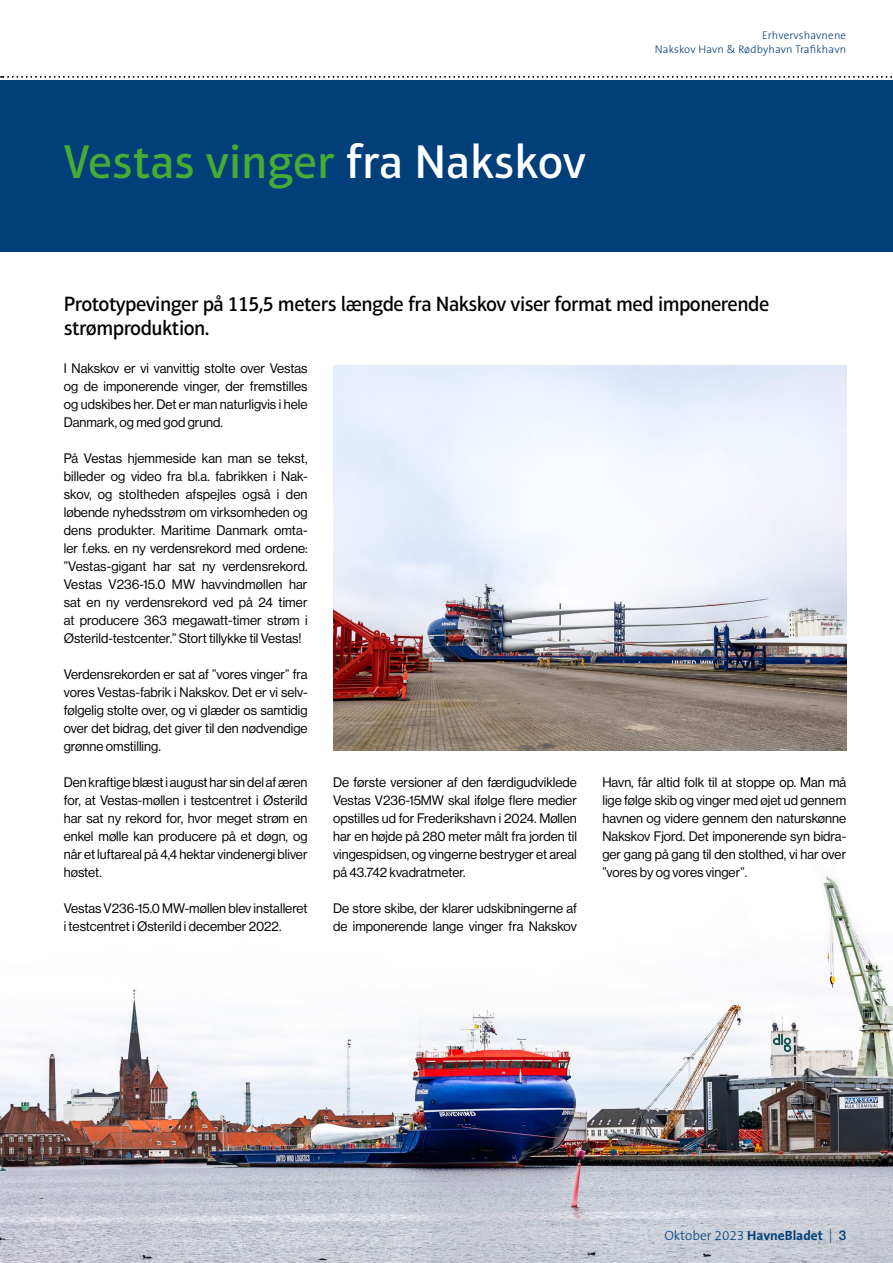
<style>
.page{position:relative;width:893px;height:1263px;background:#fff}
.page>*{position:absolute;margin:0;border:0;box-sizing:border-box;transform-origin:0 0}
.Rubrik_-_HavneBladet{font:500 48px "Aptifer Sans LTW01";color:#45ac34}
.Manchet_-_HavneBladet{font:500 21px/24px "Aptifer Sans LTW01";letter-spacing:-.025em;color:#000}
.Brød_-_Havnebladet{font:13.5px/18px "N Haas Grotesk DS Pro 55 Rg";color:#000;text-align:justify}
.t1{font:300 13.5px "The Sans OT3";color:#003f79}
.t2{font:300 11.1px/13.2px "The Sans OT3";letter-spacing:.015em;color:#003f79;text-align:right}
.s1{color:#fff}
.s2{font-family:"The Sans OT7";font-weight:700}
.s3{font-family:"Helvetica Neue LT Std"}
.s4{font-family:"Helvetica Neue LT Std";font-weight:500}
</style>
<div class="page">
<div style="left:0;top:80px;width:893px;height:172px;background:#003f79"></div>
<img style="left:0;top:365px;width:893px;height:898px">
<svg style="left:1px;top:76px;width:891px;height:2px"></svg>
<img style="left:333px;top:366px;width:513px;height:384px">
<p class="Rubrik_-_HavneBladet" style="left:64px;top:134px;width:524px">Vestas vinger <span class="s1">fra Nakskov</span></p>
<p class="t2" style="left:655px;top:29px;width:193px">Erhvervshavnene<br>Nakskov Havn &amp; Rødbyhavn Trafikhavn</p>
<p class="Manchet_-_HavneBladet" style="left:64px;top:292px;width:707px">Prototypevinger på 115,5 meters længde fra Nakskov viser format med imponerende strømproduktion.</p>
<p class="Brød_-_Havnebladet" style="left:64px;top:359px;width:245px">I Nakskov er vi vanvittig stolte over Vestas og de imponerende vinger, der fremstilles og udskibes her. Det er man naturligvis i hele Danmark, og med god grund.</p>
<p class="Brød_-_Havnebladet" style="left:64px;top:449px;width:245px">På Vestas hjemmeside kan man se tekst, billeder og video fra bl.a. fabrikken i Nak&shy;skov, og stoltheden afspejles også i den løbende nyhedsstrøm om virksomheden og dens produkter. Maritime Danmark omta&shy;ler f.eks. en ny verdensrekord med ordene: ”Vestas-gigant har sat ny verdensrekord.<br>Vestas V236-15.0 MW havvindmøllen har sat en ny verdensrekord ved på 24 timer at producere 363 megawatt-timer strøm i Østerild-testcenter.” Stort tillykke til Vestas!</p>
<p class="Brød_-_Havnebladet" style="left:64px;top:665px;width:245px">Verdensrekorden er sat af ”vores vinger” fra vores Vestas-fabrik i Nakskov. Det er vi selv&shy;følgelig stolte over, og vi glæder os samtidig over det bidrag, det giver til den nødvendige grønne omstilling.</p>
<p class="Brød_-_Havnebladet" style="left:64px;top:773px;width:245px">Den kraftige blæst i august har sin del af æren for, at Vestas-møllen i testcentret i Østerild har sat ny rekord for, hvor meget strøm en enkel mølle kan producere på et døgn, og når et luftareal på 4,4 hektar vindenergi bliver høstet.</p>
<p class="Brød_-_Havnebladet" style="left:64px;top:899px;width:245px">Vestas V236-15.0 MW-møllen blev installeret i testcentret i Østerild i december 2022.</p>
<p class="Brød_-_Havnebladet" style="left:602px;top:773px;width:245px">Havn, får altid folk til at stoppe op. Man må lige følge skib og vinger med øjet ud gennem havnen og videre gennem den naturskønne Nakskov Fjord. Det imponerende syn bidra&shy;ger gang på gang til den stolthed, vi har over ”vores by og vores vinger”.</p>
<p class="Brød_-_Havnebladet" style="left:333px;top:773px;width:245px">De første versioner af den færdigudviklede Vestas V236-15MW skal ifølge flere medier opstilles ud for Frederikshavn i 2024. Møllen har en højde på 280 meter målt fra jorden til vingespidsen, og vingerne bestryger et areal på 43.742 kvadratmeter.</p>
<p class="Brød_-_Havnebladet" style="left:333px;top:899px;width:245px">De store skibe, der klarer udskibningerne af de imponerende lange vinger fra Nakskov</p>
<p class="t1" style="left:664px;top:1226px;width:183px">Oktober 2023 <span class="s2">HavneBladet</span> <span class="s3">|</span> <span class="s4">3</span></p>
</div>
